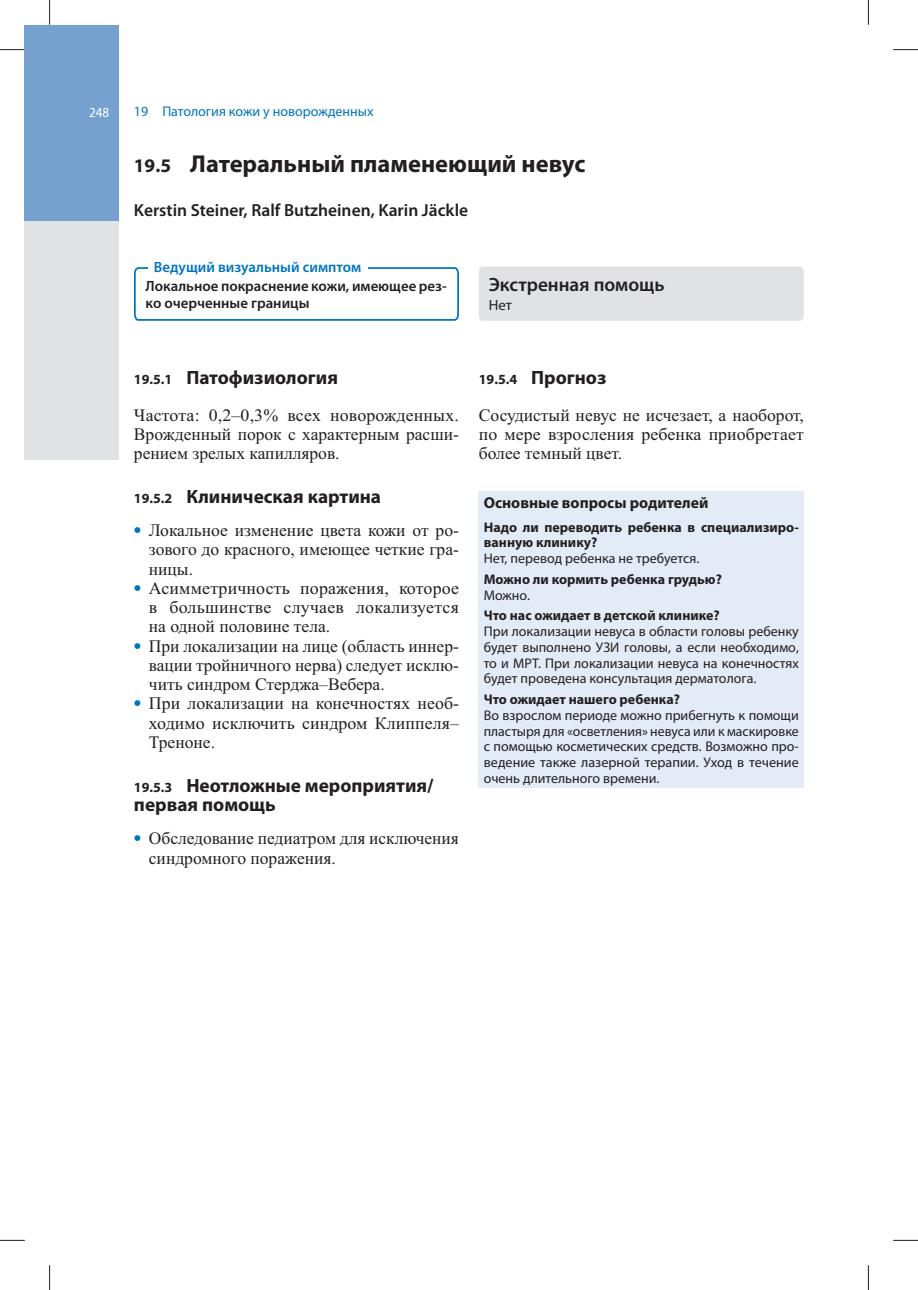
<style>
.page{position:relative;width:918px;height:1290px;background:#fff}
.page>*{position:absolute;margin:0;border:0;box-sizing:border-box;transform-origin:0 0}
.t1{font:700 24.5px "Myriad Pro";color:#231f20}
.t2{font:700 19.25px/19.2px "Myriad Pro";color:#231f20}
.t3{font:600 19.25px "Myriad Pro";color:#231f20}
.t4{font:17.5px/19.2px "Times New Roman";color:#231f20;text-align:justify}
.t5{font:600 17.5px "Myriad Pro";color:#231f20}
.t6{font:700 15.75px "Myriad Pro";color:#231f20}
.t7{font:600 14.88px/17.5px "Myriad Pro";color:#231f20}
.t8{font:600 14.88px "Myriad Pro";color:#0075be}
.t9{font:14.88px "Myriad Pro";color:#231f20}
.t10{font:14px/15.8px "Myriad Pro";color:#231f20;text-align:justify}
.t11{font:700 14px/15.8px "Myriad Pro";color:#231f20}
.t12{font:14px "Myriad Pro";color:#0075be}
.t13{font:semi-condensed 14px "Myriad Pro";color:#fff}
.s1{font-size:19.25px}
.s2{font-size:14px}
.s3{font-weight:700;font-size:21px;color:#0075be}
</style>
<div class="page">
<div style="left:25px;top:25px;width:94px;height:196px;background:#75a1cf"></div>
<div style="left:25px;top:221px;width:94px;height:238px;background:#e1e2e4"></div>
<svg style="left:134px;top:267px;width:325px;height:54px"></svg>
<div style="left:148px;top:258px;width:219px;height:17px;background:#fff"></div>
<div style="left:479px;top:266px;width:325px;height:55px;background:#e1e2e4"></div>
<div style="left:479px;top:492px;width:325px;height:296px;background:#e2ebf6"></div>
<svg style="left:0;top:49px;width:25px;height:1px"></svg>
<svg style="left:893px;top:49px;width:25px;height:1px"></svg>
<svg style="left:0;top:1240px;width:25px;height:1px"></svg>
<svg style="left:893px;top:1240px;width:25px;height:1px"></svg>
<svg style="left:49px;top:0;width:1px;height:25px"></svg>
<svg style="left:49px;top:1265px;width:1px;height:25px"></svg>
<svg style="left:868px;top:0;width:1px;height:25px"></svg>
<svg style="left:868px;top:1265px;width:1px;height:25px"></svg>
<p class="t13" style="left:89px;top:104px;width:21px">248</p>
<p class="t12" style="left:134px;top:106px;width:241px">19 Патология кожи у новорожденных</p>
<h1 class="t1" style="left:134px;top:149px;width:453px"><span class="s1">19.5</span> Латеральный пламенеющий невус</h1>
<p class="t5" style="left:134px;top:204px;width:336px">Kerstin Steiner, Ralf Butzheinen, Karin Jäckle</p>
<p class="t8" style="left:154px;top:261px;width:209px">Ведущий визуальный симптом</p>
<p class="t7" style="left:146px;top:278px;width:302px">Локальное покраснение кожи, имеющее рез&shy;ко очерченные границы</p>
<p class="t3" style="left:489px;top:277px;width:177px">Экстренная помощь</p>
<p class="t9" style="left:489px;top:299px;width:25px">Нет</p>
<p class="t2" style="left:134px;top:368px;width:205px"><span class="s2">19.5.1</span> Патофизиология</p>
<p class="t4" style="left:134px;top:407px;width:326px">Частота: 0,2–0,3% всех новорожденных.<br>Врожденный порок с характерным расши&shy;рением зрелых капилляров.</p>
<p class="t2" style="left:134px;top:487px;width:249px"><span class="s2">19.5.2</span> Клиническая картина</p>
<p class="t4" style="left:149px;top:522px;width:312px;text-indent:-15px"><span class="s3">•</span> Локальное изменение цвета кожи от ро&shy;зового до красного, имеющее четкие гра&shy;ницы.</p>
<p class="t4" style="left:149px;top:580px;width:312px;text-indent:-15px"><span class="s3">•</span> Асимметричность поражения, которое в большинстве случаев локализуется на одной половине тела.</p>
<p class="t4" style="left:149px;top:638px;width:312px;text-indent:-15px"><span class="s3">•</span> При локализации на лице (область иннер&shy;вации тройничного нерва) следует исклю&shy;чить синдром Стерджа–Вебера.</p>
<p class="t4" style="left:149px;top:696px;width:312px;text-indent:-15px"><span class="s3">•</span> При локализации на конечностях необ&shy;ходимо исключить синдром Клиппеля– Треноне.</p>
<p class="t2" style="left:134px;top:776px;width:301px"><span class="s2">19.5.3</span> Неотложные мероприятия/ первая помощь</p>
<p class="t4" style="left:149px;top:830px;width:312px;text-indent:-15px"><span class="s3">•</span> Обследование педиатром для исключения синдромного поражения.</p>
<p class="t2" style="left:479px;top:368px;width:129px"><span class="s2">19.5.4</span> Прогноз</p>
<p class="t4" style="left:479px;top:407px;width:326px">Сосудистый невус не исчезает, а наоборот, по мере взросления ребенка приобретает более темный цвет.</p>
<p class="t6" style="left:484px;top:494px;width:226px">Основные вопросы родителей</p>
<p class="t11" style="left:484px;top:519px;width:317px">Надо ли переводить ребенка в специализиро&shy;ванную клинику?</p>
<p class="t10" style="left:484px;top:552px;width:217px">Нет, перевод ребенка не требуется.</p>
<p class="t11" style="left:484px;top:571px;width:240px">Можно ли кормить ребенка грудью?</p>
<p class="t10" style="left:484px;top:588px;width:48px">Можно.</p>
<p class="t11" style="left:484px;top:608px;width:237px">Что нас ожидает в детской клинике?</p>
<p class="t10" style="left:484px;top:625px;width:317px">При локализации невуса в области головы ребенку будет выполнено УЗИ головы, а если необходимо, то и МРТ. При локализации невуса на конечностях будет проведена консультация дерматолога.</p>
<p class="t11" style="left:484px;top:691px;width:198px">Что ожидает нашего ребенка?</p>
<p class="t10" style="left:484px;top:708px;width:317px">Во взрослом периоде можно прибегнуть к помощи пластыря для «осветления» невуса или к маскировке с помощью косметических средств. Возможно про&shy;ведение также лазерной терапии. Уход в течение очень длительного времени.</p>
</div>
